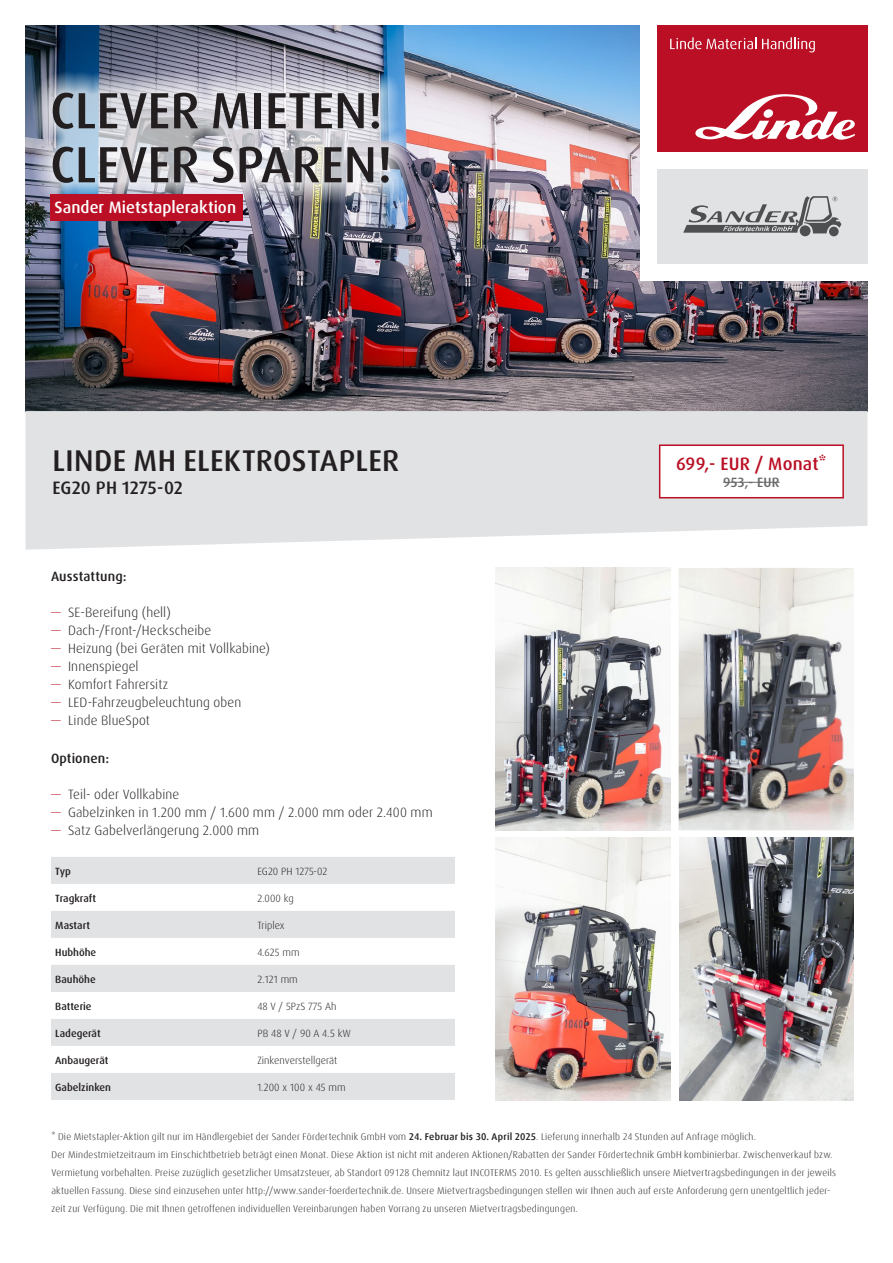
<style>
.page{position:relative;width:893px;height:1263px;background:#fff}
.page>*{position:absolute;margin:0;border:0;box-sizing:border-box;transform-origin:0 0}
.H1_48_48_M{font:500 51px/54px "Dax Offc Pro";color:#231f20}
.H1_20_20{font:500 30px "Dax Pro";letter-spacing:.01em;color:#231f20}
.H2_12_14{font:500 18px "Dax Pro";letter-spacing:.01em;color:#ba0f25}
.H2_12_14-2{font:500 18px "Dax Pro";letter-spacing:.01em;color:#231f20}
.Main_Copy_9_12{font:500 16.5px "Dax Pro";letter-spacing:.005em;color:#fff}
.t1{font:300 13.5px "Dax Pro";letter-spacing:.01em;color:#231f20}
.H3_9_12_M{font:500 13.5px "Dax Pro";letter-spacing:.01em;color:#231f20}
.H2_12_14-3{font:500 13.5px "Dax Pro";letter-spacing:.025em;color:#69696c}
.Tabelleninhalt_7_9{font:300 10.5px "Dax Pro";color:#231f20}
.Tabellenkopf_7_9{font:500 10.5px "Dax Pro";color:#231f20}
.Main_Copy_9_12_-_left{font:300 9.75px/18px "Dax Offc Pro";letter-spacing:.02em;color:#231f20}
.s1{color:#ba0f25}
.s2{font-weight:500}
</style>
<div class="page">
<img style="left:26px;top:26px;width:841px;height:385px">
<div style="left:31px;top:72px;width:379px;height:132px;background:#fff;opacity:.7"></div>
<div style="left:50px;top:195px;width:192px;height:26px;background:#ba0f25"></div>
<svg style="left:51px;top:857px;width:404px;height:243px;fill:#e1e2e4"></svg>
<svg style="left:26px;top:411px;width:841px;height:139px;fill:#e1e2e4"></svg>
<div style="left:660px;top:445px;width:183px;height:53px;background:#fff"></div>
<hr style="left:723px;top:482px;width:57px;height:1px;background:#69696c">
<div style="left:659px;top:444px;width:185px;height:54px;border:2px solid #ba0f25"></div>
<img style="left:495px;top:568px;width:175px;height:262px">
<img style="left:495px;top:838px;width:175px;height:262px">
<img style="left:679px;top:568px;width:175px;height:262px">
<img style="left:679px;top:838px;width:175px;height:262px">
<div style="left:640px;top:9px;width:244px;height:272px;background:#fff"></div>
<div style="left:657px;top:169px;width:210px;height:95px;background:#e1e2e4"></div>
<svg style="left:683px;top:196px;width:159px;height:40px"></svg>
<div style="left:657px;top:26px;width:210px;height:126px;background:#ba0f25"></div>
<svg style="left:695px;top:94px;width:160px;height:46px"></svg>
<svg style="left:670px;top:37px;width:86px;height:12px"></svg>
<svg style="left:762px;top:37px;width:53px;height:15px"></svg>
<p class="H1_48_48_M" style="left:50px;top:84px;width:344px">CLEVER MIETEN!<br>CLEVER SPAREN!</p>
<p class="Main_Copy_9_12" style="left:54px;top:197px;width:183px">Sander Mietstapleraktion</p>
<p class="H1_20_20" style="left:53px;top:441px;width:348px">LINDE MH ELEKTROSTAPLER</p>
<p class="H2_12_14-2" style="left:52px;top:476px;width:132px">EG20 PH 1275-02</p>
<p class="H3_9_12_M" style="left:51px;top:567px;width:77px">Ausstattung:</p>
<p class="t1" style="left:51px;top:603px;width:121px"><span class="s1">—</span> SE-Bereifung (hell)</p>
<p class="t1" style="left:51px;top:621px;width:162px"><span class="s1">—</span> Dach-/Front-/Heckscheibe</p>
<p class="t1" style="left:51px;top:639px;width:220px"><span class="s1">—</span> Heizung (bei Geräten mit Vollkabine)</p>
<p class="t1" style="left:51px;top:657px;width:89px"><span class="s1">—</span> Innenspiegel</p>
<p class="t1" style="left:51px;top:675px;width:119px"><span class="s1">—</span> Komfort Fahrersitz</p>
<p class="t1" style="left:51px;top:693px;width:192px"><span class="s1">—</span> LED-Fahrzeugbeleuchtung oben</p>
<p class="t1" style="left:51px;top:711px;width:100px"><span class="s1">—</span> Linde BlueSpot</p>
<p class="H3_9_12_M" style="left:51px;top:750px;width:60px">Optionen:</p>
<p class="t1" style="left:51px;top:786px;width:130px"><span class="s1">—</span> Teil- oder Vollkabine</p>
<p class="t1" style="left:51px;top:804px;width:383px"><span class="s1">—</span> Gabelzinken in 1.200 mm / 1.600 mm / 2.000 mm oder 2.400 mm</p>
<p class="t1" style="left:51px;top:822px;width:210px"><span class="s1">—</span> Satz Gabelverlängerung 2.000 mm</p>
<p class="Tabellenkopf_7_9" style="left:55px;top:864px;width:17px">Typ</p>
<p class="Tabelleninhalt_7_9" style="left:257px;top:864px;width:71px">EG20 PH 1275-02</p>
<p class="Tabellenkopf_7_9" style="left:55px;top:891px;width:42px">Tragkraft</p>
<p class="Tabelleninhalt_7_9" style="left:257px;top:891px;width:38px">2.000 kg</p>
<p class="Tabellenkopf_7_9" style="left:55px;top:918px;width:36px">Mastart</p>
<p class="Tabelleninhalt_7_9" style="left:257px;top:918px;width:29px">Triplex</p>
<p class="Tabellenkopf_7_9" style="left:55px;top:945px;width:43px">Hubhöhe</p>
<p class="Tabelleninhalt_7_9" style="left:257px;top:945px;width:44px">4.625 mm</p>
<p class="Tabellenkopf_7_9" style="left:55px;top:972px;width:42px">Bauhöhe</p>
<p class="Tabelleninhalt_7_9" style="left:257px;top:972px;width:42px">2.121 mm</p>
<p class="Tabellenkopf_7_9" style="left:55px;top:999px;width:38px">Batterie</p>
<p class="Tabelleninhalt_7_9" style="left:257px;top:999px;width:80px">48 V / 5PzS 775 Ah</p>
<p class="Tabellenkopf_7_9" style="left:55px;top:1026px;width:47px">Ladegerät</p>
<p class="Tabelleninhalt_7_9" style="left:257px;top:1026px;width:95px">PB 48 V / 90 A 4.5 kW</p>
<p class="Tabellenkopf_7_9" style="left:55px;top:1053px;width:55px">Anbaugerät</p>
<p class="Tabelleninhalt_7_9" style="left:257px;top:1053px;width:81px">Zinkenverstellgerät</p>
<p class="Tabellenkopf_7_9" style="left:55px;top:1080px;width:57px">Gabelzinken</p>
<p class="Tabelleninhalt_7_9" style="left:257px;top:1080px;width:90px">1.200 x 100 x 45 mm</p>
<p class="H2_12_14" style="left:676px;top:452px;width:152px">699,- EUR / Monat*</p>
<p class="H2_12_14-3" style="left:723px;top:473px;width:58px">953,- EUR</p>
<p class="Main_Copy_9_12_-_left" style="left:51px;top:1128px;width:786px">* Die Mietstapler-Aktion gilt nur im Händlergebiet der Sander Fördertechnik GmbH vom <span class="s2">24. Februar bis 30. April 2025</span>. Lieferung innerhalb 24 Stunden auf Anfrage möglich.<br>Der Mindestmietzeitraum im Einschichtbetrieb beträgt einen Monat. Diese Aktion ist nicht mit anderen Aktionen/Rabatten der Sander Fördertechnik GmbH kombinierbar. Zwischenverkauf bzw.<br>Vermietung vorbehalten. Preise zuzüglich gesetzlicher Umsatzsteuer, ab Standort 09128 Chemnitz laut INCOTERMS 2010. Es gelten ausschließlich unsere Mietvertragsbedingungen in der jeweils aktuellen Fassung. Diese sind einzusehen unter http://www.sander-foerdertechnik.de. Unsere Mietvertragsbedingungen stellen wir Ihnen auch auf erste Anforderung gern unentgeltlich jeder&shy;zeit zur Verfügung. Die mit Ihnen getroffenen individuellen Vereinbarungen haben Vorrang zu unseren Mietvertragsbedingungen.</p>
</div>
